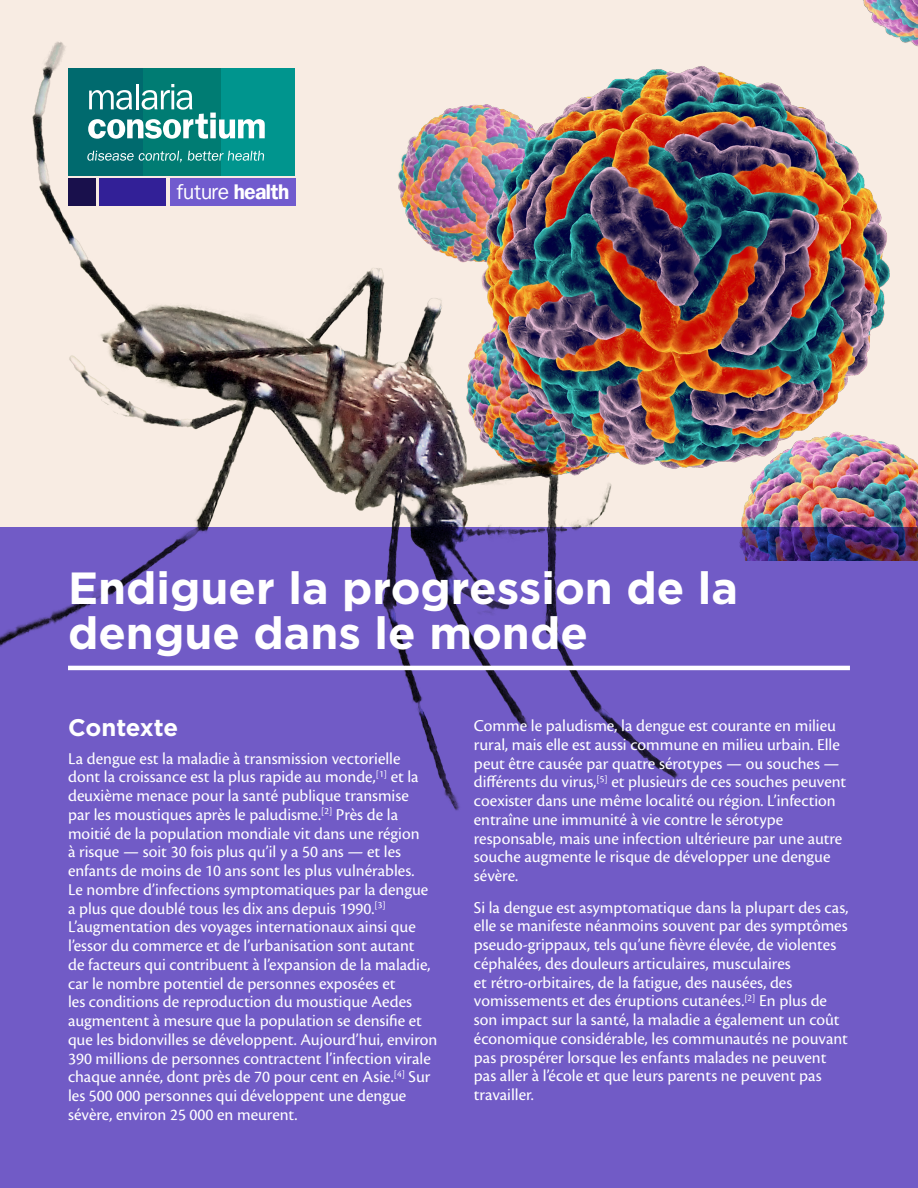
<style>
.page{position:relative;width:918px;height:1188px;background:#fff}
.page>*{position:absolute;margin:0;border:0;box-sizing:border-box;transform-origin:0 0}
.t1{font:700 45px/45px "Gotham";color:#fff}
.Heading_01{font:700 24px "Gotham";letter-spacing:-.01em;color:#fff}
.t2{font:21.75px "Franklin Gothic";letter-spacing:-.025em;color:#fff}
._1st_para{font:17.25px/18.8px "Cronos Pro";color:#fff}
.s1{font-weight:600}
</style>
<div class="page">
<div style="left:0;top:0;width:918px;height:527px;background:#f8ece3"></div>
<div style="left:0;top:527px;width:918px;height:661px;background:#715bc6"></div>
<img style="left:691px;top:0;width:227px;height:561px">
<img style="left:0;top:41px;width:691px;height:770px">
<div style="left:170px;top:179px;width:126px;height:27px;background:#715bce"></div>
<div style="left:99px;top:179px;width:67px;height:27px;background:#322097"></div>
<div style="left:68px;top:179px;width:27px;height:27px;background:#19104c"></div>
<div style="left:71px;top:68px;width:160px;height:108px;background:#007c73"></div>
<div style="left:221px;top:68px;width:74px;height:108px;background:#00958e"></div>
<div style="left:68px;top:68px;width:75px;height:108px;background:#006a6e"></div>
<svg style="left:88px;top:84px;width:177px;height:55px"></svg>
<svg style="left:87px;top:151px;width:95px;height:11px"></svg>
<svg style="left:188px;top:151px;width:76px;height:10px"></svg>
<hr style="left:68px;top:666px;width:782px;height:4px;background:#fff">
<p class="t2" style="left:177px;top:178px;width:114px">future <span class="s1">health</span></p>
<p class="t1" style="left:68px;top:565px;width:672px">Endiguer la progression de la dengue dans le monde</p>
<p class="Heading_01" style="left:68px;top:712px;width:112px">Contexte</p>
<p class="_1st_para" style="left:68px;top:749px;width:371px">La dengue est la maladie à transmission vectorielle<br>dont la croissance est la plus rapide au monde,<sup>[1]</sup> et la deuxième menace pour la santé publique transmise<br>par les moustiques après le paludisme.<sup>[2]</sup> Près de la moitié de la population mondiale vit dans une région<br>à risque — soit 30 fois plus qu’il y a 50 ans — et les enfants de moins de 10 ans sont les plus vulnérables.<br>Le nombre d’infections symptomatiques par la dengue a plus que doublé tous les dix ans depuis 1990.<sup>[3] </sup>L’augmentation des voyages internationaux ainsi que l’essor du commerce et de l’urbanisation sont autant<br>de facteurs qui contribuent à l’expansion de la maladie, car le nombre potentiel de personnes exposées et<br>les conditions de reproduction du moustique Aedes augmentent à mesure que la population se densifie et que les bidonvilles se développent. Aujourd’hui, environ 390 millions de personnes contractent l’infection virale chaque année, dont près de 70 pour cent en Asie.<sup>[4]</sup> Sur les 500 000 personnes qui développent une dengue sévère, environ 25 000 en meurent.</p>
<p class="_1st_para" style="left:474px;top:717px;width:374px">Comme le paludisme, la dengue est courante en milieu rural, mais elle est aussi commune en milieu urbain. Elle peut être causée par quatre sérotypes — ou souches — différents du virus,<sup>[5]</sup> et plusieurs de ces souches peuvent coexister dans une même localité ou région. L’infection entraîne une immunité à vie contre le sérotype responsable, mais une infection ultérieure par une autre souche augmente le risque de développer une dengue sévère.</p>
<p class="_1st_para" style="left:474px;top:898px;width:376px">Si la dengue est asymptomatique dans la plupart des cas, elle se manifeste néanmoins souvent par des symptômes pseudo-grippaux, tels qu’une fièvre élevée, de violentes céphalées, des douleurs articulaires, musculaires<br>et rétro-orbitaires, de la fatigue, des nausées, des vomissements et des éruptions cutanées.<sup>[2]</sup> En plus de son impact sur la santé, la maladie a également un coût économique considérable, les communautés ne pouvant pas prospérer lorsque les enfants malades ne peuvent pas aller à l’école et que leurs parents ne peuvent pas travailler.</p>
</div>
